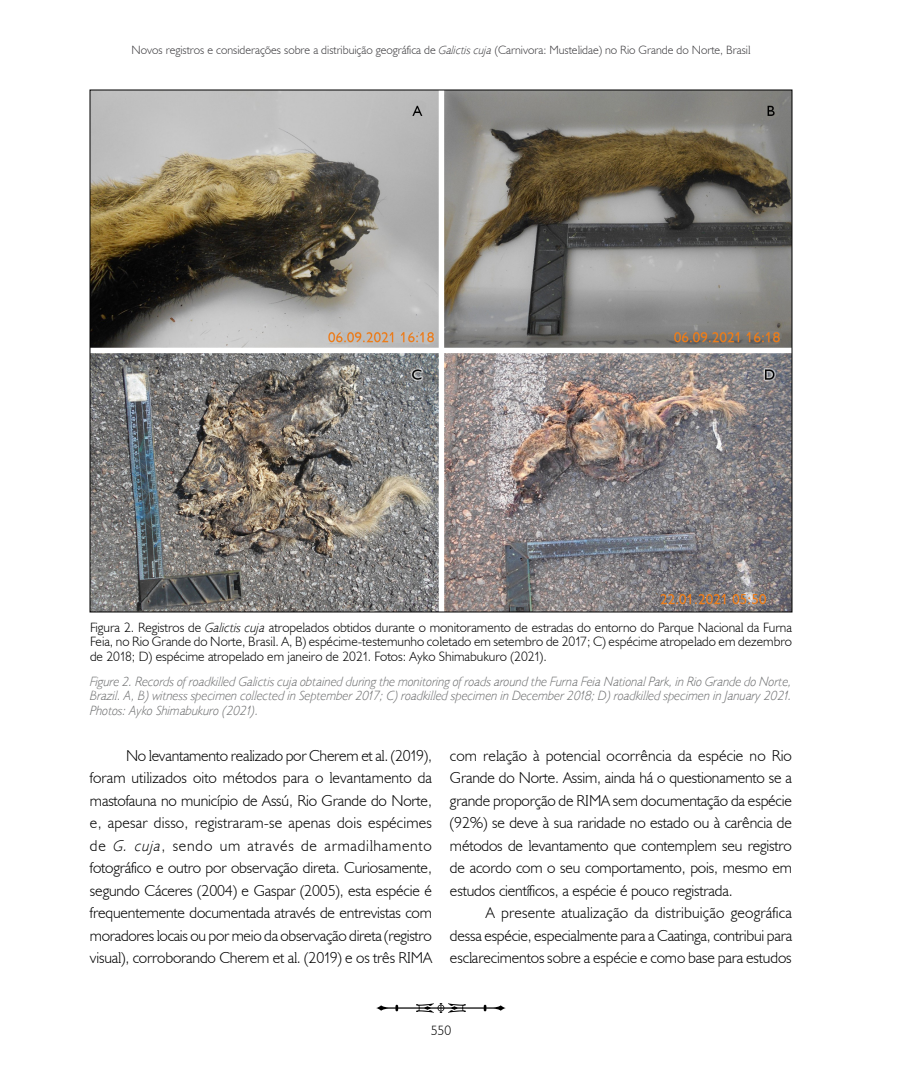
<style>
.page{position:relative;width:900px;height:1071px;background:#fff}
.page>*{position:absolute;margin:0;border:0;box-sizing:border-box;transform-origin:0 0}
.t1{font:15.75px/22.5px "MPEG";letter-spacing:-.01em;color:#000;text-align:justify}
.t2{font:13.5px/15px "MPEG";color:#000;text-align:justify}
.t3{font:italic 13.5px/15px "MPEG";color:#707172;text-align:justify}
.t4{font:12px "MPEG";color:#3e3d40}
.s1{font-style:italic}
</style>
<div class="page">
<svg style="left:376px;top:1003px;width:130px;height:10px"></svg>
<img style="left:92px;top:92px;width:698px;height:518px">
<p class="t4" style="left:132px;top:43px;width:620px">Novos registros e considerações sobre a distribuição geográfica de <span class="s1">Galictis cuja</span> (Carnivora: Mustelidae) no Rio Grande do Norte, Brasil</p>
<p class="t2" style="left:90px;top:619px;width:703px">Figura 2. Registros de <span class="s1">Galictis cuja</span> atropelados obtidos durante o monitoramento de estradas do entorno do Parque Nacional da Furna Feia, no Rio Grande do Norte, Brasil. A, B) espécime-testemunho coletado em setembro de 2017; C) espécime atropelado em dezembro de 2018; D) espécime atropelado em janeiro de 2021. Fotos: Ayko Shimabukuro (2021).</p>
<p class="t3" style="left:90px;top:673px;width:704px">Figure 2. Records of roadkilled Galictis cuja obtained during the monitoring of roads around the Furna Feia National Park, in Rio Grande do Norte, Brazil. A, B) witness specimen collected in September 2017; C) roadkilled specimen in December 2018; D) roadkilled specimen in January 2021.<br>Photos: Ayko Shimabukuro (2021).</p>
<p class="t1" style="left:90px;top:744px;width:344px;text-indent:36px">No levantamento realizado por Cherem et al. (2019), foram utilizados oito métodos para o levantamento da mastofauna no município de Assú, Rio Grande do Norte, e, apesar disso, registraram-se apenas dois espécimes de <span class="s1">G. cuja</span>, sendo um através de armadilhamento fotográfico e outro por observação direta. Curiosamente, segundo Cáceres (2004) e Gaspar (2005), esta espécie é frequentemente documentada através de entrevistas com moradores locais ou por meio da observação direta (registro visual), corroborando Cherem et al. (2019) e os três RIMA</p>
<p class="t1" style="left:450px;top:744px;width:344px">com relação à potencial ocorrência da espécie no Rio Grande do Norte. Assim, ainda há o questionamento se a grande proporção de RIMA sem documentação da espécie (92%) se deve à sua raridade no estado ou à carência de métodos de levantamento que contemplem seu registro de acordo com o seu comportamento, pois, mesmo em estudos científicos, a espécie é pouco registrada.</p>
<p class="t1" style="left:450px;top:901px;width:344px;text-indent:36px">A presente atualização da distribuição geográfica dessa espécie, especialmente para a Caatinga, contribui para esclarecimentos sobre a espécie e como base para estudos</p>
<p class="t2" style="left:431px;top:1023px;width:22px">550</p>
</div>
